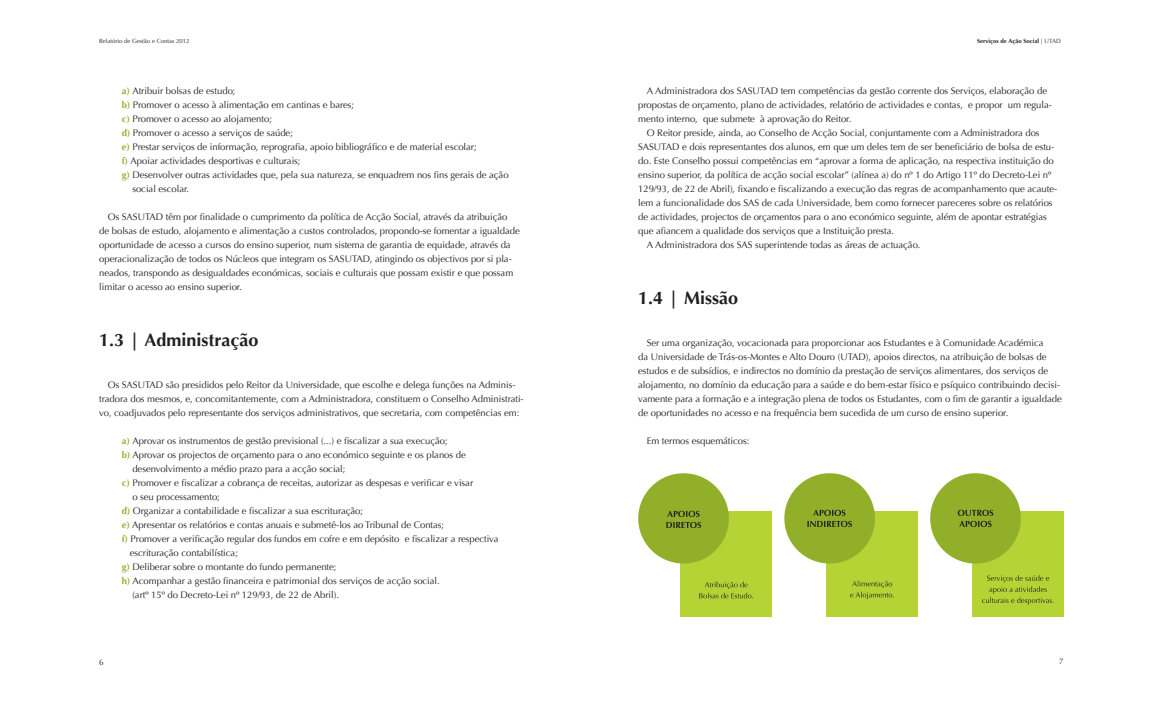
<style>
.page{position:relative;width:1163px;height:709px;background:#fff}
.page>*{position:absolute;margin:0;border:0;box-sizing:border-box;transform-origin:0 0}
.t1{font:700 18px "Optima";color:#231f20}
.t2{font:9.5px/14px "Optima";letter-spacing:-.005em;color:#231f20}
.t3{font:8px "Optima";color:#231f20}
.t4{font:6px "Optima";color:#231f20}
.t5{font:700 6px "Optima";color:#231f20}
.s1{font-weight:400}
.s2{font-weight:700;color:#92af2a}
</style>
<div class="page">
<div style="left:680px;top:510px;width:92px;height:106px;background:#b5d334"></div>
<div style="left:638px;top:473px;width:90px;height:90px;background:#92af2a;border-radius:50%"></div>
<svg style="left:666px;top:511px;width:35px;height:17px"></svg>
<svg style="left:699px;top:581px;width:54px;height:17px"></svg>
<div style="left:826px;top:510px;width:91px;height:106px;background:#b5d334"></div>
<div style="left:784px;top:473px;width:90px;height:90px;background:#92af2a;border-radius:50%"></div>
<svg style="left:807px;top:509px;width:44px;height:18px"></svg>
<svg style="left:850px;top:580px;width:43px;height:19px"></svg>
<div style="left:971px;top:510px;width:92px;height:106px;background:#b5d334"></div>
<div style="left:930px;top:473px;width:90px;height:90px;background:#92af2a;border-radius:50%"></div>
<svg style="left:957px;top:509px;width:36px;height:18px"></svg>
<svg style="left:982px;top:575px;width:71px;height:30px"></svg>
<p class="t4" style="left:99px;top:38px;width:92px">Relatório de Gestão e Contas 2012</p>
<p class="t5" style="left:977px;top:38px;width:85px">Serviços de Ação Social <span class="s1">| UTAD</span></p>
<p class="t2" style="left:122px;top:84px;width:115px"><span class="s2">a)</span> Atribuir bolsas de estudo;</p>
<p class="t2" style="left:122px;top:98px;width:234px"><span class="s2">b)</span> Promover o acesso à alimentação em cantinas e bares;</p>
<p class="t2" style="left:122px;top:112px;width:151px"><span class="s2">c)</span> Promover o acesso ao alojamento;</p>
<p class="t2" style="left:122px;top:126px;width:172px"><span class="s2">d)</span> Promover o acesso a serviços de saúde;</p>
<p class="t2" style="left:122px;top:140px;width:356px"><span class="s2">e)</span> Prestar serviços de informação, reprografia, apoio bibliográfico e de material escolar;</p>
<p class="t2" style="left:122px;top:154px;width:180px"><span class="s2">f)</span> Apoiar actividades desportivas e culturais;</p>
<p class="t2" style="left:122px;top:168px;width:388px"><span class="s2">g)</span> Desenvolver outras actividades que, pela sua natureza, se enquadrem nos fins gerais de ação</p>
<p class="t2" style="left:132px;top:182px;width:58px">social escolar.</p>
<p class="t2" style="left:99px;top:210px;width:422px;text-indent:9px">Os SASUTAD têm por finalidade o cumprimento da política de Acção Social, através da atribuição de bolsas de estudo, alojamento e alimentação a custos controlados, propondo-se fomentar a igualdade oportunidade de acesso a cursos do ensino superior, num sistema de garantia de equidade, através da operacionalização de todos os Núcleos que integram os SASUTAD, atingindo os objectivos por si pla&shy;neados, transpondo as desigualdades económicas, sociais e culturais que possam existir e que possam limitar o acesso ao ensino superior.</p>
<h1 class="t1" style="left:99px;top:329px;width:161px">1.3 | Administração</h1>
<p class="t2" style="left:99px;top:378px;width:426px;text-align:center">Os SASUTAD são presididos pelo Reitor da Universidade, que escolhe e delega funções na Adminis&shy;tradora dos mesmos, e, concomitantemente, com a Administradora, constituem o Conselho Administrati&shy;vo, coadjuvados pelo representante dos serviços administrativos, que secretaria, com competências em:</p>
<p class="t2" style="left:122px;top:434px;width:327px"><span class="s2">a)</span> Aprovar os instrumentos de gestão previsional (...) e fiscalizar a sua execução;</p>
<p class="t2" style="left:122px;top:448px;width:345px"><span class="s2">b)</span> Aprovar os projectos de orçamento para o ano económico seguinte e os planos de</p>
<p class="t2" style="left:132px;top:462px;width:215px">desenvolvimento a médio prazo para a acção social;</p>
<p class="t2" style="left:122px;top:476px;width:352px"><span class="s2">c)</span> Promover e fiscalizar a cobrança de receitas, autorizar as despesas e verificar e visar</p>
<p class="t2" style="left:132px;top:490px;width:89px">o seu processamento;</p>
<p class="t2" style="left:122px;top:504px;width:243px"><span class="s2">d)</span> Organizar a contabilidade e fiscalizar a sua escrituração;</p>
<p class="t2" style="left:122px;top:518px;width:324px"><span class="s2">e)</span> Apresentar os relatórios e contas anuais e submetê-los ao Tribunal de Contas;</p>
<p class="t2" style="left:122px;top:532px;width:378px"><span class="s2">f)</span> Promover a verificação regular dos fundos em cofre e em depósito e fiscalizar a respectiva</p>
<p class="t2" style="left:130px;top:546px;width:110px">escrituração contabilística;</p>
<p class="t2" style="left:122px;top:560px;width:216px"><span class="s2">g)</span> Deliberar sobre o montante do fundo permanente;</p>
<p class="t2" style="left:122px;top:574px;width:319px"><span class="s2">h)</span> Acompanhar a gestão financeira e patrimonial dos serviços de acção social.</p>
<p class="t2" style="left:132px;top:588px;width:208px">(artº 15º do Decreto-Lei nº 129/93, de 22 de Abril).</p>
<p class="t2" style="left:638px;top:84px;width:415px;text-indent:9px">A Administradora dos SASUTAD tem competências da gestão corrente dos Serviços, elaboração de propostas de orçamento, plano de actividades, relatório de actividades e contas, e propor um regula&shy;mento interno, que submete à aprovação do Reitor.</p>
<p class="t2" style="left:646px;top:126px;width:394px">O Reitor preside, ainda, ao Conselho de Acção Social, conjuntamente com a Administradora dos</p>
<p class="t2" style="left:638px;top:140px;width:417px">SASUTAD e dois representantes dos alunos, em que um deles tem de ser beneficiário de bolsa de estu-</p>
<p class="t2" style="left:638px;top:154px;width:417px">do. Este Conselho possui competências em “aprovar a forma de aplicação, na respectiva instituição do</p>
<p class="t2" style="left:638px;top:168px;width:414px">ensino superior, da política de acção social escolar” (alínea a) do nº 1 do Artigo 11º do Decreto-Lei nº</p>
<p class="t2" style="left:638px;top:182px;width:420px">129/93, de 22 de Abril), fixando e fiscalizando a execução das regras de acompanhamento que acaute-</p>
<p class="t2" style="left:638px;top:196px;width:416px">lem a funcionalidade dos SAS de cada Universidade, bem como fornecer pareceres sobre os relatórios</p>
<p class="t2" style="left:638px;top:210px;width:410px">de actividades, projectos de orçamentos para o ano económico seguinte, além de apontar estratégias</p>
<p class="t2" style="left:638px;top:224px;width:257px">que afiancem a qualidade dos serviços que a Instituição presta.</p>
<p class="t2" style="left:646px;top:238px;width:275px">A Administradora dos SAS superintende todas as áreas de actuação.</p>
<h1 class="t1" style="left:638px;top:287px;width:101px">1.4 | Missão</h1>
<p class="t2" style="left:638px;top:336px;width:425px;text-indent:9px">Ser uma organização, vocacionada para proporcionar aos Estudantes e à Comunidade Académica<br>da Universidade de Trás-os-Montes e Alto Douro (UTAD), apoios directos, na atribuição de bolsas de estudos e de subsídios, e indirectos no domínio da prestação de serviços alimentares, dos serviços de alojamento, no domínio da educação para a saúde e do bem-estar físico e psíquico contribuindo decisi&shy;vamente para a formação e a integração plena de todos os Estudantes, com o fim de garantir a igualdade de oportunidades no acesso e na frequência bem sucedida de um curso de ensino superior.</p>
<p class="t2" style="left:646px;top:434px;width:104px">Em termos esquemáticos:</p>
<p class="t3" style="left:99px;top:657px;width:6px">6</p>
<p class="t3" style="left:1059px;top:657px;width:6px">7</p>
</div>
